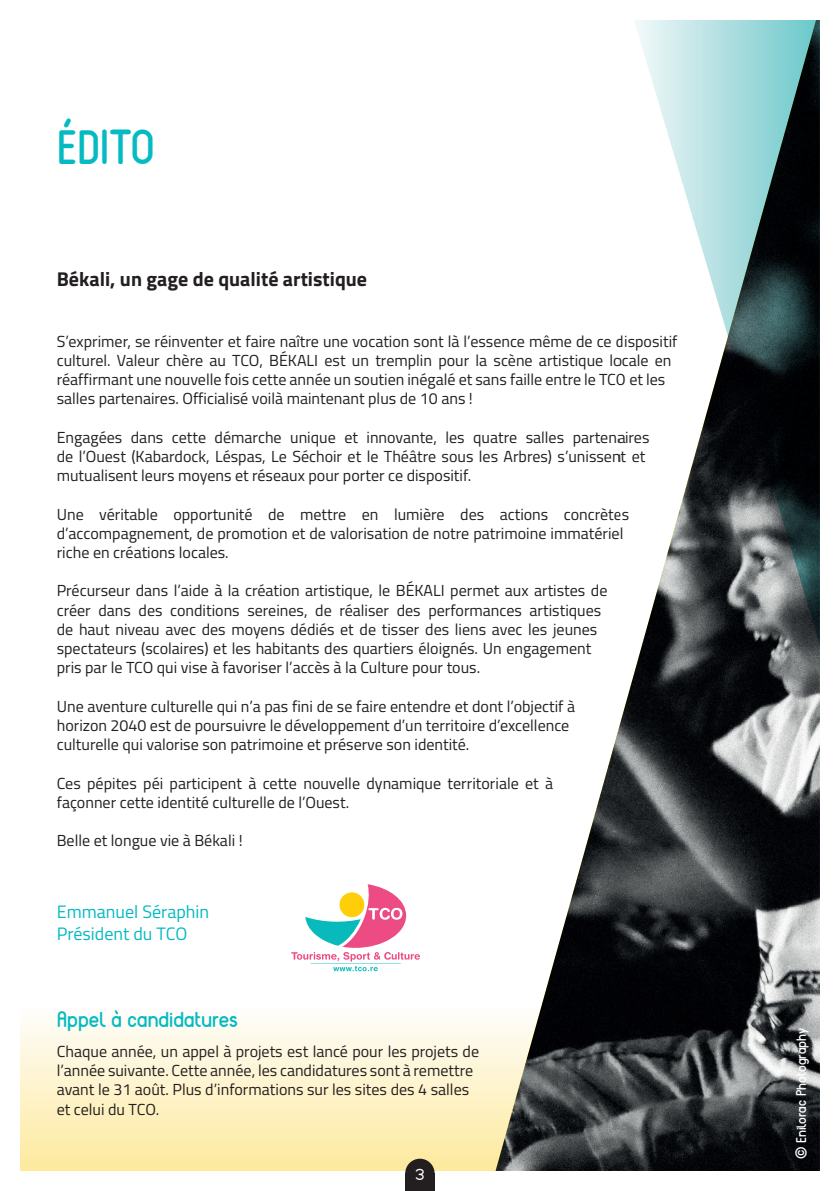
<style>
.page{position:relative;width:840px;height:1191px;background:#fff}
.page>*{position:absolute;margin:0;border:0;box-sizing:border-box;transform-origin:0 0}
.t1{font:700 48px "Reef";color:#05bac2}
.t2{font:700 22px "Reef";color:#05bac2}
.t3{font:700 20px "Titillium";color:#231f20}
.t4{font:18px/21.6px "Titillium";color:#05bac2}
.t5{font:16px/19.2px "Titillium";color:#231f20}
.t6{font:700 16px "Plum";color:#fff}
.t7{font:700 14px "Reef";color:#fff}
</style>
<div class="page">
<svg style="left:21px;top:1021px;width:468px;height:149px;background:#fdf2c8"></svg>
<svg style="left:291px;top:884px;width:129px;height:87px"></svg>
<img style="left:489px;top:728px;width:329px;height:442px">
<svg style="left:619px;top:21px;width:199px;height:835px"></svg>
<div style="left:405px;top:1158px;width:29px;height:30px;background:#231f20;border-radius:50%"></div>
<div style="left:405px;top:1173px;width:29px;height:18px;background:#231f20"></div>
<h1 class="t1" style="left:57px;top:117px;width:99px">ÉDITO</h1>
<p class="t3" style="left:57px;top:263px;width:312px">Békali, un gage de qualité artistique</p>
<p class="t5" style="left:57px;top:331px;width:622px">S’exprimer, se réinventer et faire naître une vocation sont là l’essence même de ce dispositif culturel. Valeur chère au TCO, BÉKALI est un tremplin pour la scène artistique locale en réaffirmant une nouvelle fois cette année un soutien inégalé et sans faille entre le TCO et les salles partenaires. Officialisé voilà maintenant plus de 10 ans !</p>
<p class="t5" style="left:57px;top:427px;width:594px">Engagées dans cette démarche unique et innovante, les quatre salles partenaires de l’Ouest (Kabardock, Léspas, Le Séchoir et le Théâtre sous les Arbres) s’unissent et mutualisent leurs moyens et réseaux pour porter ce dispositif.</p>
<p class="t5" style="left:57px;top:503px;width:573px">Une véritable opportunité de mettre en lumière des actions concrètes d’accompagnement, de promotion et de valorisation de notre patrimoine immatériel riche en créations locales.</p>
<p class="t5" style="left:57px;top:580px;width:552px">Précurseur dans l’aide à la création artistique, le BÉKALI permet aux artistes de créer dans des conditions sereines, de réaliser des performances artistiques de haut niveau avec des moyens dédiés et de tisser des liens avec les jeunes spectateurs (scolaires) et les habitants des quartiers éloignés. Un engagement pris par le TCO qui vise à favoriser l’accès à la Culture pour tous.</p>
<p class="t5" style="left:57px;top:695px;width:519px">Une aventure culturelle qui n’a pas fini de se faire entendre et dont l’objectif à horizon 2040 est de poursuivre le développement d’un territoire d’excellence culturelle qui valorise son patrimoine et préserve son identité.</p>
<p class="t5" style="left:57px;top:772px;width:497px">Ces pépites péi participent à cette nouvelle dynamique territoriale et à façonner cette identité culturelle de l’Ouest.</p>
<p class="t5" style="left:57px;top:830px;width:187px">Belle et longue vie à Békali !</p>
<p class="t4" style="left:57px;top:900px;width:154px">Emmanuel Séraphin<br>Président du TCO</p>
<h2 class="t2" style="left:57px;top:1004px;width:183px">Appel à candidatures</h2>
<p class="t5" style="left:57px;top:1041px;width:423px">Chaque année, un appel à projets est lancé pour les projets de l’année suivante. Cette année, les candidatures sont à remettre avant le 31 août. Plus d’informations sur les sites des 4 salles et celui du TCO.</p>
<p class="t6" style="left:415px;top:1166px;width:12px">3</p>
<p class="t7" style="left:791px;top:1159px;width:133px;rotate:-90deg">© Enilorac Photography</p>
</div>
